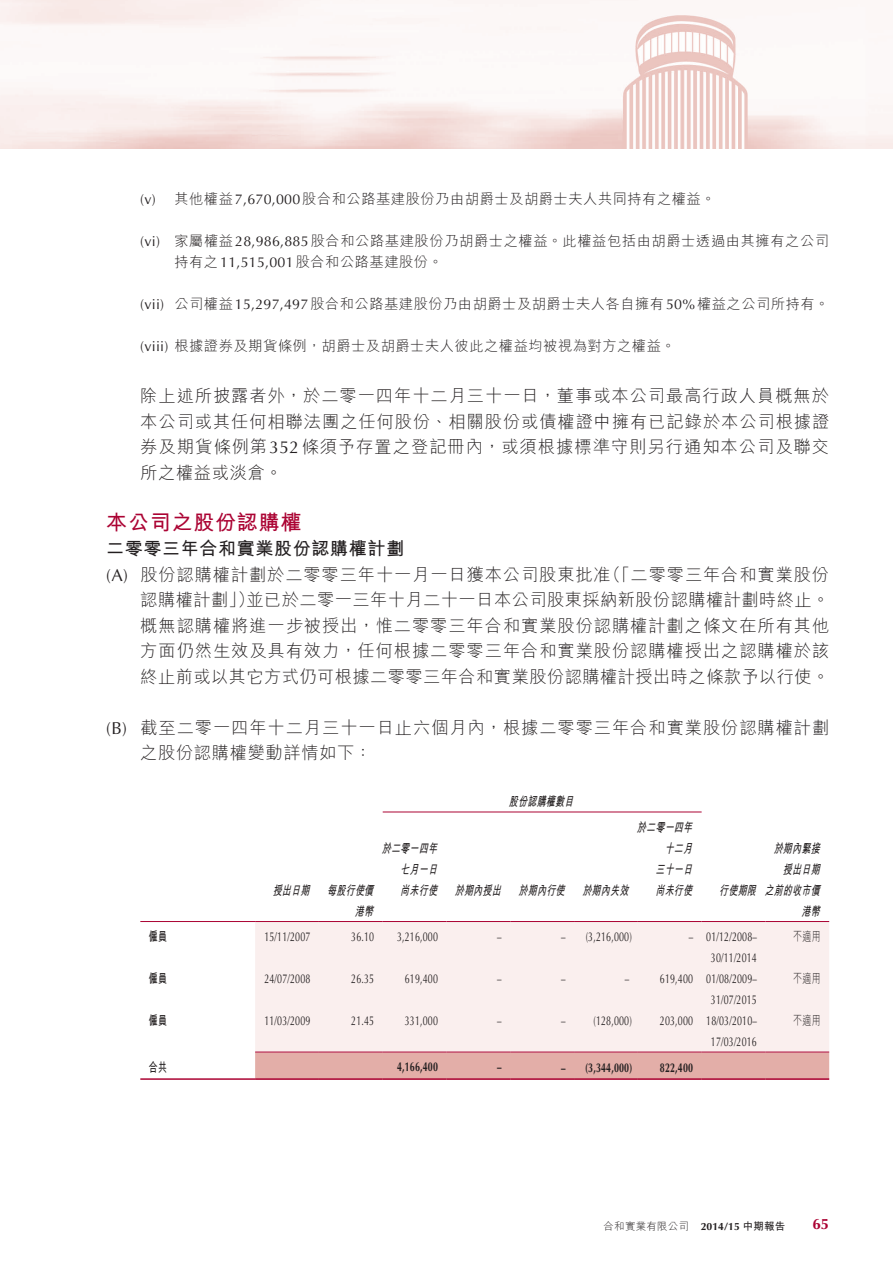
<style>
.page{position:relative;width:893px;height:1263px;background:#fff}
.page>*{position:absolute;margin:0;border:0;box-sizing:border-box;transform-origin:0 0}
._01_H1{font:700 21px "M Hei HK";letter-spacing:.035em;color:#ab0333}
._02_H2{font:700 18px "M Hei HK";letter-spacing:.035em;color:#231f20}
._00_txt{font:300 17.25px/25.5px "M Hei HK";letter-spacing:.055em;color:#231f20;text-align:justify}
.t1{font:700 15px "Optima LT Std";color:#ab0333}
._06_Notes{font:300 14.25px/21px "M Hei HK";letter-spacing:.035em;color:#231f20}
._51_N_Table_txt{font:12.75px "Optima LT Std";letter-spacing:.015em;color:#231f20;scale:.7 1}
._51_N_Table_txt-2{font:italic 700 12.75px "M Hei HK";color:#231f20;scale:.7 1}
._51_N_Table_txt-3{font:700 12.75px "Optima LT Std";letter-spacing:.015em;color:#231f20;scale:.7 1}
._51_N_Table_txt-4{font:300 12.75px "M Hei HK";letter-spacing:.035em;color:#231f20;scale:.7 1}
._51_N_Table_txt-5{font:700 12.75px "M Hei HK";letter-spacing:.035em;color:#231f20;scale:.7 1}
.t2{font:300 10.5px "M Hei HK";letter-spacing:.02em;color:#231f20}
.s1{font-family:"Optima LT Std";font-weight:400}
.s2{font-family:"Optima LT Std";font-weight:700}
.s3{font-weight:700}
</style>
<div class="page">
<img style="left:0;top:0;width:893px;height:149px">
<div style="left:255px;top:922px;width:574px;height:130px;background:#faefee"></div>
<div style="left:255px;top:1053px;width:574px;height:25px;background:#e3aea8"></div>
<hr style="left:383px;top:812px;width:319px;height:1px;background:#ab0333">
<hr style="left:140px;top:921px;width:115px;height:1px;background:#ab0333">
<hr style="left:255px;top:921px;width:64px;height:1px;background:#ab0333">
<hr style="left:319px;top:921px;width:64px;height:1px;background:#ab0333">
<hr style="left:383px;top:921px;width:63px;height:1px;background:#ab0333">
<hr style="left:446px;top:921px;width:64px;height:1px;background:#ab0333">
<hr style="left:510px;top:921px;width:64px;height:1px;background:#ab0333">
<hr style="left:574px;top:921px;width:64px;height:1px;background:#ab0333">
<hr style="left:638px;top:921px;width:64px;height:1px;background:#ab0333">
<hr style="left:702px;top:921px;width:63px;height:1px;background:#ab0333">
<hr style="left:765px;top:921px;width:64px;height:1px;background:#ab0333">
<hr style="left:255px;top:1052px;width:64px;height:1px;background:#ab0333">
<hr style="left:319px;top:1052px;width:64px;height:1px;background:#ab0333">
<hr style="left:383px;top:1052px;width:63px;height:1px;background:#ab0333">
<hr style="left:446px;top:1052px;width:64px;height:1px;background:#ab0333">
<hr style="left:510px;top:1052px;width:64px;height:1px;background:#ab0333">
<hr style="left:574px;top:1052px;width:64px;height:1px;background:#ab0333">
<hr style="left:638px;top:1052px;width:64px;height:1px;background:#ab0333">
<hr style="left:702px;top:1052px;width:63px;height:1px;background:#ab0333">
<hr style="left:765px;top:1052px;width:64px;height:1px;background:#ab0333">
<hr style="left:140px;top:1078px;width:115px;height:2px;background:#ab0333">
<hr style="left:255px;top:1078px;width:64px;height:2px;background:#ab0333">
<hr style="left:319px;top:1078px;width:64px;height:2px;background:#ab0333">
<hr style="left:383px;top:1078px;width:63px;height:2px;background:#ab0333">
<hr style="left:446px;top:1078px;width:64px;height:2px;background:#ab0333">
<hr style="left:510px;top:1078px;width:64px;height:2px;background:#ab0333">
<hr style="left:574px;top:1078px;width:64px;height:2px;background:#ab0333">
<hr style="left:638px;top:1078px;width:64px;height:2px;background:#ab0333">
<hr style="left:702px;top:1078px;width:63px;height:2px;background:#ab0333">
<hr style="left:765px;top:1078px;width:64px;height:2px;background:#ab0333">
<p class="_06_Notes" style="left:140px;top:188px;width:576px"><span class="s1">(v)</span> 其他權益<span class="s1">7,670,000</span>股合和公路基建股份乃由胡爵士及胡爵士夫人共同持有之權益。</p>
<p class="_06_Notes" style="left:174px;top:230px;width:656px;text-indent:-34px"><span class="s1">(vi)</span> 家屬權益<span class="s1">28,986,885</span>股合和公路基建股份乃胡爵士之權益。此權益包括由胡爵士透過由其擁有之公司持有之<span class="s1">11,515,001</span>股合和公路基建股份。</p>
<p class="_06_Notes" style="left:140px;top:293px;width:690px"><span class="s1">(vii)</span> 公司權益<span class="s1">15,297,497</span>股合和公路基建股份乃由胡爵士及胡爵士夫人各自擁有<span class="s1">50%</span>權益之公司所持有。</p>
<p class="_06_Notes" style="left:140px;top:335px;width:537px"><span class="s1">(viii)</span> 根據證券及期貨條例，胡爵士及胡爵士夫人彼此之權益均被視為對方之權益。</p>
<p class="_00_txt" style="left:140px;top:383px;width:690px">除上述所披露者外，於二零一四年十二月三十一日，董事或本公司最高行政人員概無於本公司或其任何相聯法團之任何股份、相關股份或債權證中擁有已記錄於本公司根據證券及期貨條例第<span class="s1">352</span>條須予存置之登記冊內，或須根據標準守則另行通知本公司及聯交所之權益或淡倉。</p>
<p class="_01_H1" style="left:106px;top:507px;width:197px">本公司之股份認購權</p>
<p class="_02_H2" style="left:106px;top:535px;width:299px">二零零三年合和實業股份認購權計劃</p>
<p class="_00_txt" style="left:140px;top:561px;width:691px;text-indent:-34px"><span class="s1">(A)</span> 股份認購權計劃於二零零三年十一月一日獲本公司股東批准（「二零零三年合和實業股份認購權計劃」）並已於二零一三年十月二十一日本公司股東採納新股份認購權計劃時終止。概無認購權將進一步被授出，惟二零零三年合和實業股份認購權計劃之條文在所有其他方面仍然生效及具有效力，任何根據二零零三年合和實業股份認購權授出之認購權於該終止前或以其它方式仍可根據二零零三年合和實業股份認購權計授出時之條款予以行使。</p>
<p class="_00_txt" style="left:140px;top:714px;width:691px;text-indent:-34px"><span class="s1">(B)</span> 截至二零一四年十二月三十一日止六個月內，根據二零零三年合和實業股份認購權計劃之股份認購權變動詳情如下：</p>
<p class="_51_N_Table_txt-2" style="left:509px;top:792px;width:99px">股份認購權數目</p>
<p class="_51_N_Table_txt-2" style="left:637px;top:818px;width:85px">於二零一四年</p>
<p class="_51_N_Table_txt-2" style="left:665px;top:839px;width:46px">十二月</p>
<p class="_51_N_Table_txt-2" style="left:655px;top:860px;width:59px">三十一日</p>
<p class="_51_N_Table_txt-2" style="left:655px;top:881px;width:59px">尚未行使</p>
<p class="_51_N_Table_txt-2" style="left:719px;top:881px;width:150px">行使期限之前的收市價</p>
<p class="_51_N_Table_txt-2" style="left:382px;top:839px;width:85px">於二零一四年</p>
<p class="_51_N_Table_txt-2" style="left:400px;top:860px;width:59px">七月一日</p>
<p class="_51_N_Table_txt-2" style="left:400px;top:881px;width:59px">尚未行使</p>
<p class="_51_N_Table_txt-2" style="left:455px;top:881px;width:72px">於期內授出</p>
<p class="_51_N_Table_txt-2" style="left:519px;top:881px;width:72px">於期內行使</p>
<p class="_51_N_Table_txt-2" style="left:582px;top:881px;width:72px">於期內失效</p>
<p class="_51_N_Table_txt-2" style="left:774px;top:839px;width:72px">於期內緊接</p>
<p class="_51_N_Table_txt-2" style="left:783px;top:860px;width:59px">授出日期</p>
<p class="_51_N_Table_txt-2" style="left:273px;top:881px;width:59px">授出日期</p>
<p class="_51_N_Table_txt-2" style="left:327px;top:881px;width:72px">每股行使價</p>
<p class="_51_N_Table_txt-2" style="left:355px;top:902px;width:32px">港幣</p>
<p class="_51_N_Table_txt-2" style="left:801px;top:902px;width:32px">港幣</p>
<p class="_51_N_Table_txt-5" style="left:149px;top:927px;width:27px">僱員</p>
<p class="_51_N_Table_txt" style="left:264px;top:929px;width:67px">15/11/2007</p>
<p class="_51_N_Table_txt" style="left:351px;top:929px;width:34px">36.10</p>
<p class="_51_N_Table_txt" style="left:397px;top:929px;width:60px">3,216,000</p>
<p class="_51_N_Table_txt" style="left:497px;top:929px;width:8px">–</p>
<p class="_51_N_Table_txt" style="left:561px;top:929px;width:8px">–</p>
<p class="_51_N_Table_txt" style="left:586px;top:929px;width:67px">(3,216,000)</p>
<p class="_51_N_Table_txt" style="left:689px;top:929px;width:8px">–</p>
<p class="_51_N_Table_txt" style="left:706px;top:929px;width:74px">01/12/2008–</p>
<p class="_51_N_Table_txt" style="left:711px;top:950px;width:67px">30/11/2014</p>
<p class="_51_N_Table_txt-5" style="left:149px;top:969px;width:27px">僱員</p>
<p class="_51_N_Table_txt" style="left:264px;top:971px;width:67px">24/07/2008</p>
<p class="_51_N_Table_txt" style="left:351px;top:971px;width:34px">26.35</p>
<p class="_51_N_Table_txt" style="left:405px;top:971px;width:49px">619,400</p>
<p class="_51_N_Table_txt" style="left:497px;top:971px;width:8px">–</p>
<p class="_51_N_Table_txt" style="left:561px;top:971px;width:8px">–</p>
<p class="_51_N_Table_txt" style="left:625px;top:971px;width:8px">–</p>
<p class="_51_N_Table_txt" style="left:660px;top:971px;width:49px">619,400</p>
<p class="_51_N_Table_txt" style="left:706px;top:971px;width:74px">01/08/2009–</p>
<p class="_51_N_Table_txt" style="left:711px;top:992px;width:67px">31/07/2015</p>
<p class="_51_N_Table_txt-5" style="left:149px;top:1011px;width:27px">僱員</p>
<p class="_51_N_Table_txt" style="left:264px;top:1013px;width:67px">11/03/2009</p>
<p class="_51_N_Table_txt" style="left:351px;top:1013px;width:34px">21.45</p>
<p class="_51_N_Table_txt" style="left:405px;top:1013px;width:49px">331,000</p>
<p class="_51_N_Table_txt" style="left:497px;top:1013px;width:8px">–</p>
<p class="_51_N_Table_txt" style="left:561px;top:1013px;width:8px">–</p>
<p class="_51_N_Table_txt" style="left:593px;top:1013px;width:56px">(128,000)</p>
<p class="_51_N_Table_txt" style="left:660px;top:1013px;width:49px">203,000</p>
<p class="_51_N_Table_txt" style="left:706px;top:1013px;width:74px">18/03/2010–</p>
<p class="_51_N_Table_txt" style="left:711px;top:1034px;width:67px">17/03/2016</p>
<p class="_51_N_Table_txt-5" style="left:149px;top:1058px;width:27px">合共</p>
<p class="_51_N_Table_txt-3" style="left:397px;top:1059px;width:60px">4,166,400</p>
<p class="_51_N_Table_txt-3" style="left:497px;top:1059px;width:8px">–</p>
<p class="_51_N_Table_txt-3" style="left:561px;top:1060px;width:8px">–</p>
<p class="_51_N_Table_txt-3" style="left:585px;top:1060px;width:69px">(3,344,000)</p>
<p class="_51_N_Table_txt-3" style="left:660px;top:1060px;width:49px">822,400</p>
<p class="_51_N_Table_txt-4" style="left:793px;top:930px;width:41px">不適用</p>
<p class="_51_N_Table_txt-4" style="left:793px;top:972px;width:41px">不適用</p>
<p class="_51_N_Table_txt-4" style="left:793px;top:1014px;width:41px">不適用</p>
<p class="t2" style="left:604px;top:1221px;width:183px">合和實業有限公司 <span class="s2">2014/15</span> <span class="s3">中期報告</span></p>
<p class="t1" style="left:812px;top:1215px;width:18px">65</p>
</div>
